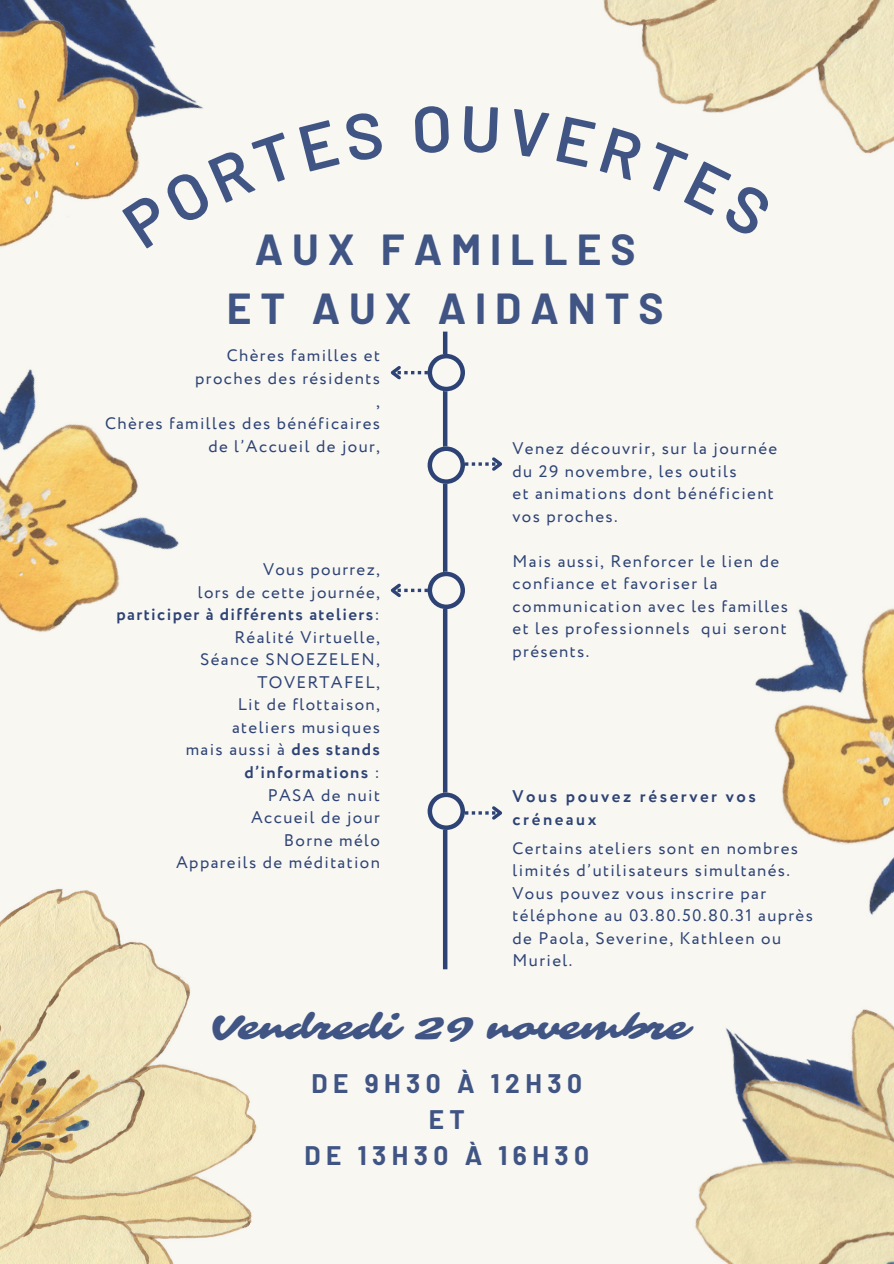
<style>
.page{position:relative;width:894px;height:1264px;background:#fff}
.page>*{position:absolute;margin:0;border:0;box-sizing:border-box;transform-origin:0 0}
.t1{font:700 42.45px/58.5px "Barlow";letter-spacing:.21em;color:#405584;text-align:center}
.t2{font:35.55px "Sarina";color:#405584}
.t3{font:700 26.25px/36px "Barlow";letter-spacing:.21em;color:#405584;text-align:center}
.t4{font:16.8px/22.5px "Circe";letter-spacing:.08em;color:#2e4375}
.t5{font:700 16.8px/22.5px "Circe";letter-spacing:.08em;color:#2e4375;text-align:right}
.t6{font:700 16.8px/22.5px "Circe";letter-spacing:.15em;color:#2e4375}
.s1{font-weight:400}
</style>
<div class="page">
<div style="left:0;top:0;width:893px;height:1263px;background:#f8f7f2"></div>
<img style="left:603px;top:0;width:290px;height:154px">
<hr style="left:443px;top:331px;width:4px;height:638px;background:#2e4375">
<svg style="left:390px;top:354px;width:74px;height:37px"></svg>
<svg style="left:390px;top:571px;width:74px;height:38px"></svg>
<svg style="left:427px;top:446px;width:75px;height:37px"></svg>
<svg style="left:427px;top:792px;width:75px;height:37px"></svg>
<img style="left:0;top:889px;width:257px;height:374px">
<img style="left:0;top:0;width:203px;height:110px">
<img style="left:0;top:16px;width:142px;height:231px">
<img style="left:695px;top:1009px;width:198px;height:254px">
<img style="left:755px;top:608px;width:138px;height:307px">
<img style="left:0;top:369px;width:179px;height:263px">
<svg style="left:122px;top:110px;width:54px;height:137px"></svg>
<svg style="left:603px;top:116px;width:170px;height:38px"></svg>
<p class="t1" style="left:227px;top:219px;width:438px">AUX FAMILLES<br>ET AUX AIDANTS</p>
<p class="t4" style="left:227px;top:345px;width:155px">Chères familles et</p>
<h1 class="t4" style="left:195px;top:368px;width:186px">proches des résidents</h1>
<h2 class="t4" style="left:376px;top:390px;width:5px">,</h2>
<p class="t4" style="left:105px;top:413px;width:276px;text-align:right">Chères familles des bénéficaires de l’Accueil de jour,</p>
<p class="t4" style="left:512px;top:438px;width:266px">Venez découvrir, sur la journée du 29 novembre, les outils</p>
<p class="t4" style="left:512px;top:483px;width:263px">et animations dont bénéficient vos proches.</p>
<p class="t4" style="left:512px;top:551px;width:277px">Mais aussi, Renforcer le lien de confiance et favoriser la communication avec les familles et les professionnels qui seront présents.</p>
<p class="t4" style="left:263px;top:559px;width:118px">Vous pourrez,</p>
<p class="t4" style="left:198px;top:582px;width:184px">lors de cette journée,</p>
<p class="t5" style="left:116px;top:604px;width:265px">participer à différents ateliers<span class="s1">:</span></p>
<p class="t4" style="left:234px;top:627px;width:147px">Réalité Virtuelle,</p>
<p class="t4" style="left:200px;top:649px;width:181px">Séance SNOEZELEN,</p>
<p class="t4" style="left:257px;top:672px;width:124px">TOVERTAFEL,</p>
<p class="t4" style="left:238px;top:694px;width:144px">Lit de flottaison,</p>
<p class="t4" style="left:232px;top:717px;width:149px">ateliers musiques</p>
<p class="t5" style="left:186px;top:739px;width:196px"><span class="s1">mais aussi à</span> des stands d’informations <span class="s1">:</span></p>
<p class="t4" style="left:267px;top:784px;width:114px">PASA de nuit</p>
<p class="t4" style="left:251px;top:807px;width:130px">Accueil de jour</p>
<p class="t4" style="left:284px;top:829px;width:98px">Borne mélo</p>
<p class="t4" style="left:176px;top:852px;width:205px">Appareils de méditation</p>
<p class="t6" style="left:512px;top:786px;width:245px">Vous pouvez réserver vos créneaux</p>
<p class="t4" style="left:512px;top:837px;width:287px">Certains ateliers sont en nombres limités d’utilisateurs simultanés.</p>
<p class="t4" style="left:512px;top:882px;width:302px">Vous pouvez vous inscrire par téléphone au 03.80.50.80.31 auprès de Paola, Severine, Kathleen ou<br>Muriel.</p>
<h3 class="t2" style="left:211px;top:1005px;width:479px">Vendredi 29 novembre</h3>
<p class="t3" style="left:304px;top:1064px;width:286px">DE 9H30 À 12H30<br>ET<br>DE 13H30 À 16H30</p>
</div>
